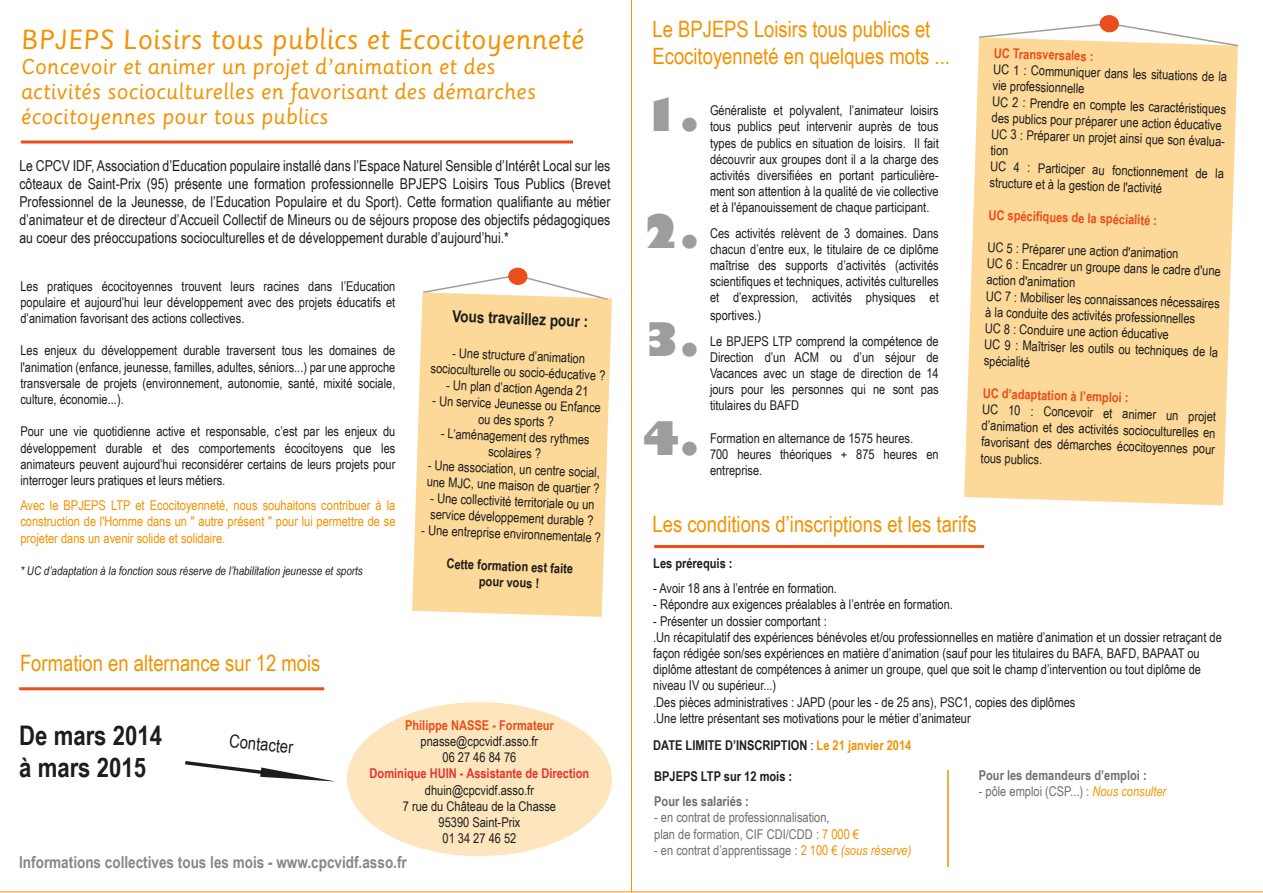
<style>
.page{position:relative;width:1263px;height:893px;background:#fff}
.page>*{position:absolute;margin:0;border:0;box-sizing:border-box;transform-origin:0 0}
.t1{font:800 45px "Gill Sans";color:#9d9d9c}
.t2{font:27px "Sassoon Primary";color:#f39200}
.t3{font:700 27px/32.4px "Arial Narrow";color:#1d1d1b}
.t4{font:22.5px/27px "Arial Narrow";color:#f39200}
.t5{font:21px/25.2px "Sassoon Primary";color:#f39200}
.t6{font:18px "Arial Narrow";color:#1d1d1b}
.t7{font:700 16.5px "Arial Narrow";color:#878787}
.t8{font:700 16.5px "Arial Narrow";color:#1d1d1b}
.t9{font:15px/18px "Arial Narrow";color:#1d1d1b;text-align:justify}
.t10{font:13.5px/16.2px "Arial Narrow";color:#1d1d1b;text-align:justify}
.t11{font:13.5px/16.2px "Arial Narrow";color:#f39200;text-align:justify}
.t12{font:13.5px/16.2px "Arial Narrow";color:#706f6f}
.t13{font:700 13.5px/16.2px "Arial Narrow";color:#1d1d1b;text-align:center}
.t14{font:700 13.5px "Arial Narrow";color:#e94e1b}
.t15{font:700 13.5px "Arial Narrow";color:#706f6f}
.t16{font:700 13.5px "Arial Narrow";color:#e7332a}
.t17{font:italic 12px "Arial Narrow";color:#1d1d1b}
.s1{font-weight:400}
.s2{color:#f39200}
.s3{font-style:italic;color:#f39200}
</style>
<div class="page">
<hr style="left:21px;top:140px;width:552px;height:3px;background:#e94e1b">
<div style="left:509px;top:268px;width:18px;height:17px;background:#e94e1b;border-radius:50%"></div>
<div style="left:508px;top:267px;width:20px;height:18px;border:2px solid #e94e1b;border-radius:50%"></div>
<svg style="left:412px;top:292px;width:200px;height:325px;background:#fcdaa0"></svg>
<div style="left:964px;top:47px;width:274px;height:458px;background:#fcd899"></div>
<svg style="left:978px;top:24px;width:260px;height:23px"></svg>
<div style="left:1100px;top:15px;width:18px;height:17px;background:#e94e1b;border-radius:50%"></div>
<div style="left:1099px;top:15px;width:20px;height:18px;border:2px solid #e94e1b;border-radius:50%"></div>
<div style="left:347px;top:702px;width:265px;height:154px;background:#fde6be;border-radius:50%"></div>
<hr style="left:654px;top:545px;width:330px;height:3px;background:#e94e1b">
<hr style="left:19px;top:687px;width:305px;height:3px;background:#e94e1b">
<svg style="left:185px;top:761px;width:148px;height:20px"></svg>
<hr style="left:947px;top:770px;width:2px;height:97px;background:#f39200">
<h2 class="t2" style="left:21px;top:23px;width:565px">BPJEPS Loisirs tous publics et Ecocitoyenneté</h2>
<h3 class="t5" style="left:21px;top:54px;width:517px">Concevoir et animer un projet d’animation et des activités socioculturelles en favorisant des démarches écocitoyennes pour tous publics</h3>
<p class="t9" style="left:19px;top:156px;width:593px">Le CPCV IDF, Association d’Education populaire installé dans l’Espace Naturel Sensible d’Intérêt Local sur les côteaux de Saint-Prix (95) présente une formation professionnelle BPJEPS Loisirs Tous Publics (Brevet Professionnel de la Jeunesse, de l’Education Populaire et du Sport). Cette formation qualifiante au métier d’animateur et de directeur d’Accueil Collectif de Mineurs ou de séjours propose des objectifs pédagogiques au coeur des préoccupations socioculturelles et de développement durable d’aujourd’hui.*</p>
<p class="t10" style="left:20px;top:277px;width:376px">Les pratiques écocitoyennes trouvent leurs racines dans l’Education populaire et aujourd’hui leur développement avec des projets éducatifs et d’animation favorisant des actions collectives.</p>
<p class="t10" style="left:20px;top:342px;width:376px">Les enjeux du développement durable traversent tous les domaines de l'animation (enfance, jeunesse, familles, adultes, séniors...) par une approche transversale de projets (environnement, autonomie, santé, mixité sociale, culture, économie...).</p>
<p class="t10" style="left:20px;top:423px;width:376px">Pour une vie quotidienne active et responsable, c’est par les enjeux du développement durable et des comportements écocitoyens que les animateurs peuvent aujourd’hui reconsidérer certains de leurs projets pour interroger leurs pratiques et leurs métiers.</p>
<p class="t11" style="left:20px;top:497px;width:377px">Avec le BPJEPS LTP et Ecocitoyenneté, nous souhaitons contribuer à la construction de l'Homme dans un " autre présent " pour lui permettre de se projeter dans un avenir solide et solidaire.</p>
<p class="t17" style="left:20px;top:562px;width:344px">* UC d’adaptation à la fonction sous réserve de l’habilitation jeunesse et sports</p>
<p class="t8" style="left:453px;top:304px;width:137px;rotate:2deg">Vous travaillez pour :</p>
<p class="t10" style="left:432px;top:344px;width:176px;text-align:center;rotate:2deg">- Une structure d’animation socioculturelle ou socio-éducative ?</p>
<p class="t10" style="left:447px;top:377px;width:144px;rotate:2deg">- Un plan d’action Agenda 21</p>
<p class="t10" style="left:433px;top:393px;width:170px;text-align:center;rotate:2deg">- Un service Jeunesse ou Enfance ou des sports ?</p>
<p class="t10" style="left:441px;top:425px;width:150px;text-align:center;rotate:2deg">- L’aménagement des rythmes scolaires ?</p>
<p class="t10" style="left:428px;top:457px;width:174px;rotate:2deg">- Une association, un centre social, une MJC, une maison de quartier ?</p>
<p class="t10" style="left:431px;top:490px;width:166px;rotate:2deg">- Une collectivité territoriale ou un service développement durable ?</p>
<p class="t10" style="left:422px;top:522px;width:181px;rotate:2deg">- Une entreprise environnementale ?</p>
<p class="t13" style="left:447px;top:555px;width:128px;rotate:2deg">Cette formation est faite pour vous !</p>
<h3 class="t4" style="left:20px;top:648px;width:302px">Formation en alternance sur 12 mois</h3>
<h2 class="t3" style="left:19px;top:718px;width:144px">De mars 2014 à mars 2015</h2>
<h3 class="t6" style="left:231px;top:728px;width:65px;rotate:5deg">Contacter</h3>
<p class="t14" style="left:405px;top:715px;width:150px">Philippe NASSE - Formateur</p>
<p class="t10" style="left:421px;top:733px;width:119px;text-align:center">pnasse@cpcvidf.asso.fr<br>06 27 46 84 76</p>
<p class="t16" style="left:370px;top:763px;width:221px">Dominique HUIN - Assistante de Direction</p>
<p class="t10" style="left:403px;top:781px;width:155px;text-align:center">dhuin@cpcvidf.asso.fr<br>7 rue du Château de la Chasse<br>95390 Saint-Prix<br>01 34 27 46 52</p>
<p class="t7" style="left:19px;top:850px;width:389px">Informations collectives tous les mois - www.cpcvidf.asso.fr</p>
<h3 class="t4" style="left:652px;top:14px;width:299px">Le BPJEPS Loisirs tous publics et<br>Ecocitoyenneté en quelques mots ...</h3>
<p class="t10" style="left:710px;top:102px;width:230px">Généraliste et polyvalent, l’animateur loisirs tous publics peut intervenir auprès de tous types de publics en situation de loisirs. Il fait découvrir aux groupes dont il a la charge des activités diversifiées en portant particulière&shy;ment son attention à la qualité de vie collective et à l'épanouissement de chaque participant.</p>
<p class="t10" style="left:710px;top:224px;width:230px">Ces activités relèvent de 3 domaines. Dans chacun d’entre eux, le titulaire de ce diplôme maîtrise des supports d’activités (activités scientifiques et techniques, activités culturelles et d’expression, activités physiques et</p>
<p class="t10" style="left:710px;top:303px;width:230px;line-height:25.2px">sportives.)<br>Le BPJEPS LTP comprend la compétence de</p>
<p class="t10" style="left:710px;top:348px;width:230px">Direction d’un ACM ou d’un séjour de Vacances avec un stage de direction de 14 jours pour les personnes qui ne sont pas titulaires du BAFD</p>
<p class="t10" style="left:710px;top:429px;width:230px;text-align:left">Formation en alternance de 1575 heures.<br>700 heures théoriques + 875 heures en entreprise.</p>
<h1 class="t1" style="left:642px;top:86px;width:58px">1.</h1>
<h1 class="t1" style="left:642px;top:203px;width:58px">2.</h1>
<h1 class="t1" style="left:642px;top:311px;width:58px">3.</h1>
<h1 class="t1" style="left:642px;top:410px;width:58px">4.</h1>
<p class="t14" style="left:994px;top:43px;width:101px;rotate:2deg">UC Transversales :</p>
<p class="t10" style="left:994px;top:60px;width:239px;text-align:left;rotate:2deg">UC 1 : Communiquer dans les situations de la vie professionnelle<br>UC 2 : Prendre en compte les caractéristiques des publics pour préparer une action éducative UC 3 : Préparer un projet ainsi que son évalua&shy;tion<br>UC 4 : Participer au fonctionnement de la structure et à la gestion de l'activité</p>
<p class="t14" style="left:989px;top:204px;width:170px;rotate:2deg">UC spécifiques de la spécialité :</p>
<p class="t10" style="left:988px;top:238px;width:236px;text-align:left;rotate:2deg">UC 5 : Préparer une action d'animation<br>UC 6 : Encadrer un groupe dans le cadre d'une action d'animation<br>UC 7 : Mobiliser les connaissances nécessaires à la conduite des activités professionnelles<br>UC 8 : Conduire une action éducative<br>UC 9 : Maîtriser les outils ou techniques de la spécialité</p>
<p class="t14" style="left:983px;top:383px;width:147px;rotate:2deg">UC d’adaptation à l’emploi :</p>
<p class="t10" style="left:983px;top:400px;width:235px;rotate:2deg">UC 10 : Concevoir et animer un projet d’animation et des activités socioculturelles en favorisant des démarches écocitoyennes pour tous publics.</p>
<h3 class="t4" style="left:652px;top:509px;width:326px">Les conditions d’inscriptions et les tarifs</h3>
<p class="t13" style="left:653px;top:554px;width:81px">Les prérequis :</p>
<p class="t10" style="left:653px;top:580px;width:185px">- Avoir 18 ans à l’entrée en formation.</p>
<p class="t10" style="left:653px;top:596px;width:301px">- Répondre aux exigences préalables à l’entrée en formation.</p>
<p class="t10" style="left:653px;top:612px;width:570px;text-align:left">- Présenter un dossier comportant :<br>.Un récapitulatif des expériences bénévoles et/ou professionnelles en matière d’animation et un dossier retraçant de façon rédigée son/ses expériences en matière d’animation (sauf pour les titulaires du BAFA, BAFD, BAPAAT ou diplôme attestant de compétences à animer un groupe, quel que soit le champ d’intervention ou tout diplôme de niveau IV ou supérieur...)<br>.Des pièces administratives : JAPD (pour les - de 25 ans), PSC1, copies des diplômes<br>.Une lettre présentant ses motivations pour le métier d’animateur</p>
<p class="t13" style="left:653px;top:736px;width:260px">DATE LIMITE D’INSCRIPTION <span class="s1">:</span> <span class="s2">Le 21 janvier 2014</span></p>
<p class="t13" style="left:654px;top:767px;width:140px">BPJEPS LTP sur 12 mois :</p>
<p class="t15" style="left:654px;top:791px;width:96px">Pour les salariés :</p>
<p class="t12" style="left:654px;top:809px;width:206px">- en contrat de professionnalisation,<br>plan de formation, CIF CDI/CDD : <span class="s2">7 000 €</span></p>
<p class="t12" style="left:654px;top:841px;width:259px">- en contrat d’apprentissage : <span class="s2">2 100 €</span> <span class="s3">(sous réserve)</span></p>
<p class="t15" style="left:979px;top:765px;width:169px">Pour les demandeurs d’emploi :</p>
<p class="t12" style="left:979px;top:783px;width:189px">- pôle emploi (CSP...) : <span class="s3">Nous consulter</span></p>
</div>
